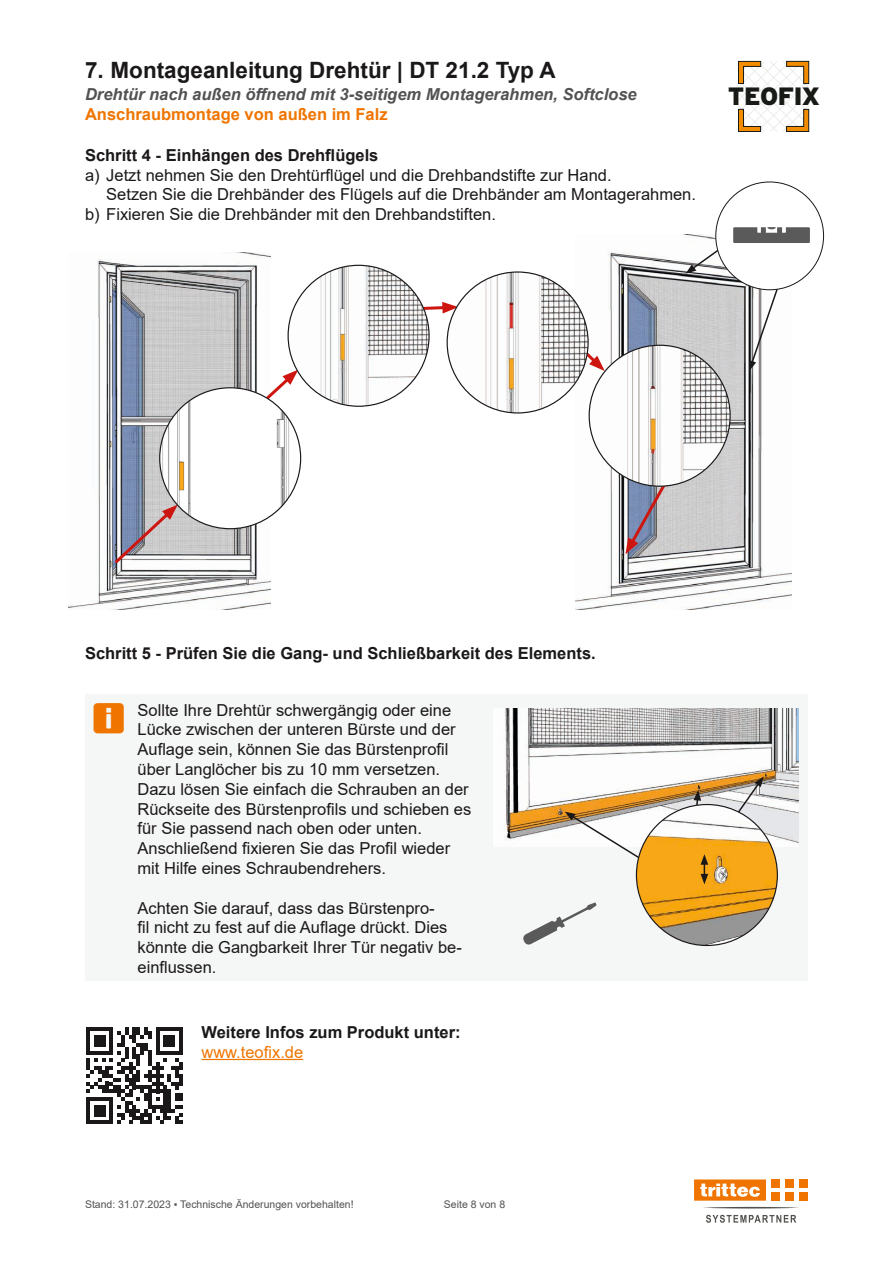
<style>
.page{position:relative;width:893px;height:1263px;background:#fff}
.page>*{position:absolute;margin:0;border:0;box-sizing:border-box;transform-origin:0 0}
.t1{font:900 25.05px "Interstate";letter-spacing:-.02em;color:#181a16}
.t2{font:700 22.5px "Arial";color:#1b1819}
.t3{font:16.5px/19.8px "Arial";color:#1b1819}
.t4{font:700 16.5px "Arial";color:#1b1819}
.t5{font:italic 700 16.5px "Arial";color:#525254}
.t6{font:700 16.5px "Arial";color:#ef7500}
.t7{font:16.5px "Arial";color:#ef7500}
.t8{font:10.5px "Arial";color:#525254}
</style>
<div class="page">
<div style="left:85px;top:694px;width:723px;height:287px;background:#f5f6f6"></div>
<img style="left:505px;top:708px;width:293px;height:139px">
<svg style="left:565px;top:812px;width:77px;height:48px"></svg>
<img style="left:636px;top:804px;width:141px;height:141px;border-radius:70px">
<svg style="left:688px;top:776px;width:76px;height:109px"></svg>
<svg style="left:523px;top:902px;width:74px;height:43px"></svg>
<img style="left:69px;top:252px;width:201px;height:357px">
<img style="left:575px;top:252px;width:217px;height:357px">
<svg style="left:111px;top:504px;width:67px;height:63px"></svg>
<svg style="left:259px;top:370px;width:39px;height:36px"></svg>
<svg style="left:421px;top:302px;width:37px;height:12px"></svg>
<svg style="left:582px;top:325px;width:23px;height:46px"></svg>
<svg style="left:625px;top:477px;width:49px;height:77px;background:#a19aa9"></svg>
<img style="left:447px;top:272px;width:141px;height:141px;border-radius:70px">
<img style="left:288px;top:265px;width:141px;height:141px;border-radius:70px">
<img style="left:160px;top:388px;width:141px;height:141px;border-radius:70px">
<img style="left:589px;top:345px;width:141px;height:141px;border-radius:70px">
<svg style="left:686px;top:227px;width:124px;height:144px"></svg>
<svg style="left:738px;top:61px;width:71px;height:71px"></svg>
<div style="left:772px;top:1179px;width:8px;height:8px;background:#ef7500"></div>
<div style="left:772px;top:1192px;width:8px;height:9px;background:#ef7500"></div>
<svg style="left:694px;top:1179px;width:72px;height:22px"></svg>
<div style="left:786px;top:1179px;width:8px;height:8px;background:#ef7500"></div>
<div style="left:786px;top:1192px;width:8px;height:9px;background:#ef7500"></div>
<div style="left:800px;top:1179px;width:8px;height:8px;background:#ef7500"></div>
<div style="left:800px;top:1192px;width:8px;height:9px;background:#ef7500"></div>
<svg style="left:703px;top:1207px;width:96px;height:1px"></svg>
<svg style="left:706px;top:1215px;width:90px;height:8px"></svg>
<hr style="left:201px;top:1059px;width:102px;height:1px;background:#ef7500">
<svg style="left:86px;top:1027px;width:97px;height:97px"></svg>
<h2 class="t2" style="left:85px;top:54px;width:472px">7. Montageanleitung Drehtür | DT 21.2 Typ A</h2>
<p class="t5" style="left:85px;top:84px;width:553px">Drehtür nach außen öffnend mit 3-seitigem Montagerahmen, Softclose</p>
<p class="t6" style="left:85px;top:103px;width:304px">Anschraubmontage von außen im Falz</p>
<p class="t4" style="left:85px;top:143px;width:295px">Schritt 4 - Einhängen des Drehflügels</p>
<p class="t3" style="left:85px;top:165px;width:528px">a) Jetzt nehmen Sie den Drehtürflügel und die Drehbandstifte zur Hand.</p>
<p class="t3" style="left:106px;top:185px;width:591px">Setzen Sie die Drehbänder des Flügels auf die Drehbänder am Montagerahmen.</p>
<p class="t3" style="left:85px;top:204px;width:412px">b) Fixieren Sie die Drehbänder mit den Drehbandstiften.</p>
<h1 class="t1" style="left:728px;top:82px;width:94px">TEOFIX</h1>
<p class="t4" style="left:85px;top:641px;width:512px">Schritt 5 - Prüfen Sie die Gang- und Schließbarkeit des Elements.</p>
<p class="t3" style="left:138px;top:700px;width:335px">Sollte Ihre Drehtür schwergängig oder eine Lücke zwischen der unteren Bürste und der Auflage sein, können Sie das Bürstenprofil über Langlöcher bis zu 10 mm versetzen.<br>Dazu lösen Sie einfach die Schrauben an der Rückseite des Bürstenprofils und schieben es für Sie passend nach oben oder unten.<br>Anschließend fixieren Sie das Profil wieder mit Hilfe eines Schraubendrehers.</p>
<p class="t3" style="left:138px;top:898px;width:326px">Achten Sie darauf, dass das Bürstenpro-<br>fil nicht zu fest auf die Auflage drückt. Dies könnte die Gangbarkeit Ihrer Tür negativ be&shy;einflussen.</p>
<p class="t4" style="left:201px;top:1020px;width:261px">Weitere Infos zum Produkt unter:</p>
<p class="t7" style="left:201px;top:1040px;width:103px">www.teofix.de</p>
<p class="t8" style="left:85px;top:1197px;width:270px">Stand: 31.07.2023 ▪ Technische Änderungen vorbehalten!</p>
<p class="t8" style="left:444px;top:1197px;width:63px">Seite 8 von 8</p>
</div>
